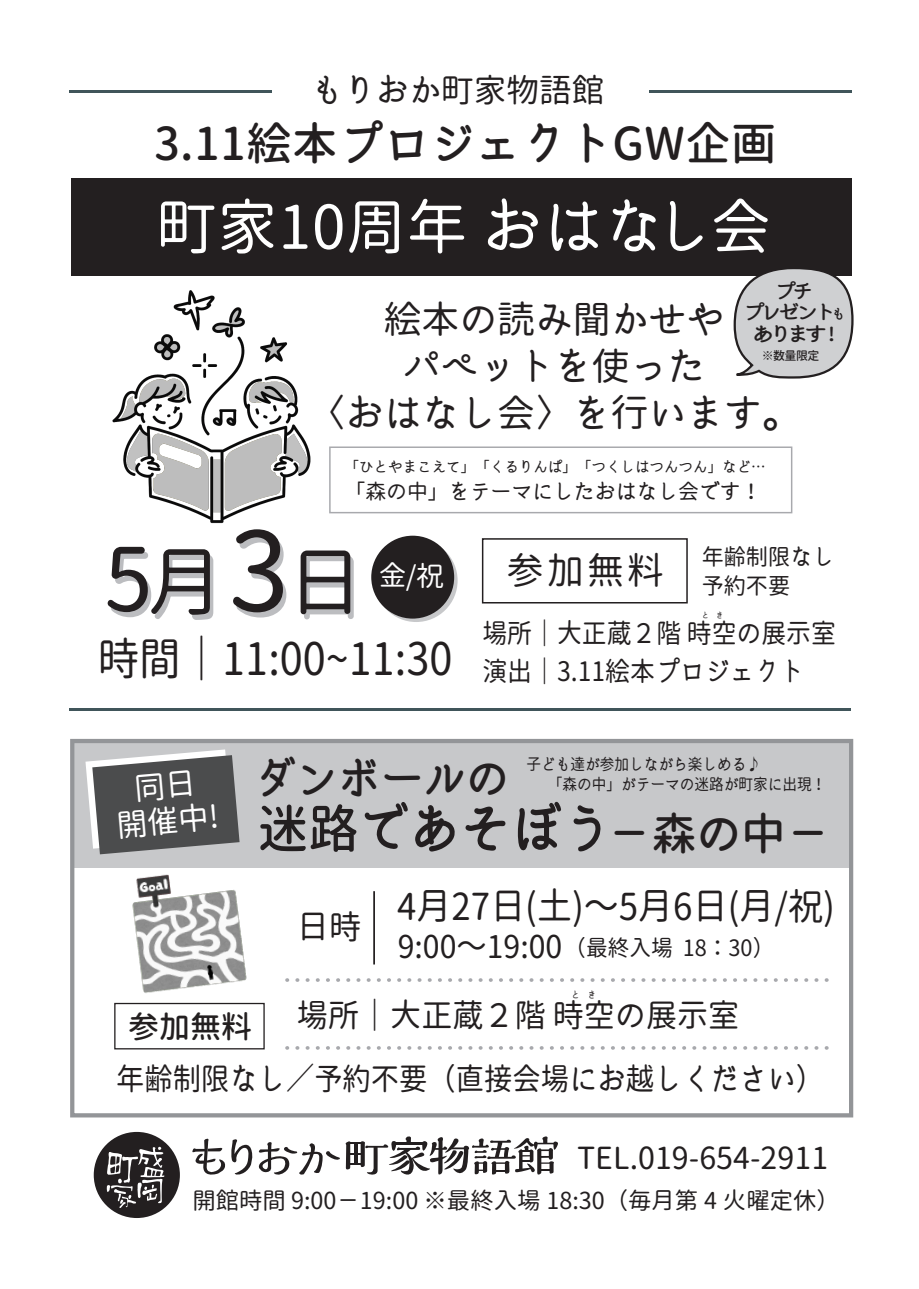
<style>
.page{position:relative;width:919px;height:1289px;background:#fff}
.page>*{position:absolute;margin:0;border:0;box-sizing:border-box;transform-origin:0 0}
.t1{font:76.5px "irohamaru";color:#231f20}
.t2{font:60.15px "irohamaru";letter-spacing:.01em;color:#fff}
.t3{font:500 52.5px "irohamaru";color:#231f20;scale:.96 1}
.t4{font:500 45.3px "irohamaru";letter-spacing:.01em;color:#231f20}
.t5{font:500 44.7px "irohamaru";color:#231f20}
.t6{font:500 42.75px "irohamaru";color:#231f20}
.t7{font:37.8px/47px "irohamaru";color:#231f20;text-align:center}
.t8{font:37.35px "irohamaru";color:#231f20}
.t9{font:37.2px "irohamaru";color:#231f20;scale:.94 1}
.t10{font:33.3px "irohamaru";color:#231f20}
.t11{font:32.55px "irohamaru";color:#231f20}
.t12{font:32.25px "irohamaru";color:#231f20}
.t13{font:31.35px "irohamaru";color:#231f20}
.t14{font:31.35px "irohamaru";color:#fff}
.t15{font:500 31.05px "irohamaru";color:#231f20}
.t16{font:30.75px "irohamaru";color:#231f20;scale:.92 1}
.t17{font:30.45px "irohamaru";color:#231f20}
.t18{font:27.75px "irohamaru";color:#fff}
.t19{font:26.85px/38.4px "irohamaru";color:#231f20;scale:.92 1}
.t20{font:23.4px "irohamaru";color:#231f20}
.t21{font:22.65px/29.1px "irohamaru";color:#231f20}
.t22{font:22.5px "irohamaru";color:#231f20}
.t23{font:20.85px "irohamaru";color:#231f20}
.t24{font:500 19.2px/21.6px "irohamaru";letter-spacing:-.205em;color:#231f20;text-align:center;scale:1.16 1}
.t25{font:15.9px/20.5px "irohamaru";color:#231f20;scale:.92 1}
.t26{font:14.55px "irohamaru";color:#231f20}
.t27{font:500 12px "irohamaru";color:#231f20}
.t28{font:9.15px "irohamaru";color:#231f20;scale:.89 1}
.t29{font:7.8px "irohamaru";color:#231f20;scale:.92 1}
.s1{font-size:13.35px}
.s2{font-size:87.45px}
.s3{font-size:109.35px}
</style>
<div class="page">
<div style="left:72px;top:741px;width:777px;height:127px;background:#c7c8ca"></div>
<div style="left:329px;top:446px;width:463px;height:67px;border:1px solid #a8a9ad"></div>
<div style="left:71px;top:178px;width:780px;height:98px;background:#231f20"></div>
<svg style="left:287px;top:978px;width:542px;height:3px"></svg>
<svg style="left:287px;top:1046px;width:542px;height:3px"></svg>
<div style="left:482px;top:538px;width:205px;height:65px;border:2px solid #231f20"></div>
<img style="left:112px;top:290px;width:199px;height:234px">
<hr style="left:69px;top:90px;width:202px;height:3px;background:#40555a">
<hr style="left:648px;top:90px;width:203px;height:3px;background:#40555a">
<hr style="left:69px;top:708px;width:782px;height:3px;background:#40555a">
<div style="left:70px;top:739px;width:783px;height:378px;border:4px solid #939598"></div>
<svg style="left:374px;top:539px;width:83px;height:83px"></svg>
<div style="left:371px;top:535px;width:83px;height:83px;background:#231f20;border-radius:50%"></div>
<svg style="left:192px;top:1136px;width:366px;height:39px"></svg>
<svg style="left:93px;top:1132px;width:87px;height:86px"></svg>
<hr style="left:373px;top:891px;width:2px;height:73px;background:#231f20">
<img style="left:132px;top:874px;width:115px;height:119px">
<div style="left:114px;top:1002px;width:151px;height:47px;border:1px solid #231f20"></div>
<svg style="left:733px;top:266px;width:121px;height:113px"></svg>
<svg style="left:85px;top:749px;width:154px;height:105px"></svg>
<p class="t11" style="left:311px;top:66px;width:295px">もりおか町家物語館</p>
<h3 class="t4" style="left:154px;top:110px;width:624px">3.11絵本プロジェクトGW企画</h3>
<h2 class="t2" style="left:156px;top:183px;width:616px">町家10周年 おはなし会</h2>
<p class="t24" style="left:742px;top:279px;width:90px">プチ<br>プレゼント<span class="s1">も</span>あります !</p>
<p class="t27" style="left:761px;top:347px;width:59px">※数量限定</p>
<h3 class="t7" style="left:308px;top:295px;width:493px">絵本の読み聞かせや<br>パペットを使った<br>〈おはなし会〉を行います。</h3>
<p class="t26" style="left:344px;top:456px;width:422px">「ひとやまこえて」「くるりんぱ」「つくしはつんつん」など…</p>
<p class="t23" style="left:344px;top:476px;width:418px">「森の中」をテーマにしたおはなし会です！</p>
<h1 class="t1" style="left:104px;top:527px;width:261px"><span class="s2">5</span>月<span class="s3">3</span>日</h1>
<p class="t21" style="left:701px;top:542px;width:134px">年齢制限なし予約不要</p>
<p class="t18" style="left:379px;top:555px;width:67px">金/祝</p>
<h3 class="t8" style="left:507px;top:543px;width:159px">参加無料</h3>
<p class="t29" style="left:701px;top:609px;width:25px">と　き</p>
<p class="t19" style="left:98px;top:613px;width:803px;text-indent:384px">場所｜大正蔵２階 時空の展示室<sup>時間｜11:00~11:30</sup> 演出｜3.11絵本プロジェクト</p>
<p class="t14" style="left:115px;top:802px;width:103px;rotate:-5deg">開催中!</p>
<h3 class="t6" style="left:252px;top:747px;width:258px">ダンボールの</h3>
<p class="t25" style="left:526px;top:753px;width:327px">子ども達が参加しながら楽しめる♪<br>　 「森の中」がテーマの迷路が町家に出現！</p>
<h3 class="t3" style="left:258px;top:790px;width:370px">迷路であそぼう</h3>
<h3 class="t5" style="left:607px;top:801px;width:225px">－森の中－</h3>
<p class="t15" style="left:128px;top:1004px;width:125px">参加無料</p>
<p class="t10" style="left:297px;top:902px;width:66px">日時</p>
<h3 class="t9" style="left:397px;top:879px;width:467px">4月27日(土)～5月6日(月/祝)</h3>
<p class="t13" style="left:397px;top:924px;width:166px">9:00～19:00</p>
<p class="t22" style="left:564px;top:931px;width:211px">（最終入場 18：30）</p>
<p class="t28" style="left:571px;top:987px;width:29px">と　き</p>
<p class="t12" style="left:297px;top:992px;width:444px">場所｜大正蔵２階 時空の展示室</p>
<p class="t16" style="left:116px;top:1056px;width:771px">年齢制限なし／予約不要（直接会場にお越しください）</p>
<p class="t17" style="left:577px;top:1135px;width:253px">TEL.019-654-2911</p>
<p class="t20" style="left:192px;top:1183px;width:649px">開館時間 9:00－19:00 ※最終入場 18:30（毎月第 4 火曜定休）</p>
</div>
